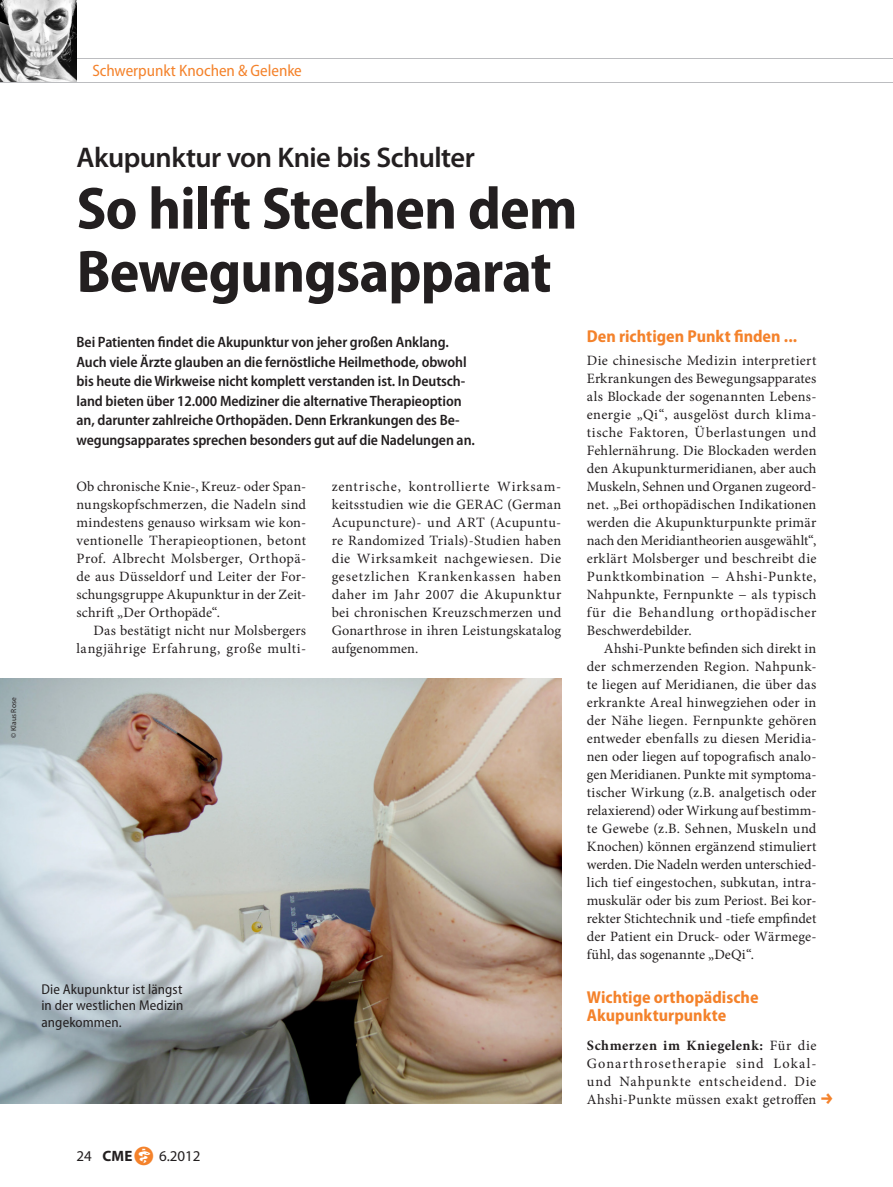
<style>
.page{position:relative;width:893px;height:1187px;background:#fff}
.page>*{position:absolute;margin:0;border:0;box-sizing:border-box;transform-origin:0 0}
.t1{font:700 semi-condensed 60px/63px "Myriad Pro";letter-spacing:-.015em;color:#231f20}
.t2{font:600 28.5px "Myriad Pro";letter-spacing:-.02em;color:#231f20}
.t3{font:700 semi-condensed 17.25px/18px "Myriad Pro";color:#f4822b}
.t4{font:semi-condensed 16.5px "Myriad Pro";letter-spacing:-.005em;color:#f4822b}
.t5{font:600 semi-condensed 15px/19.5px "Myriad Pro";letter-spacing:-.005em;color:#231f20}
.t6{font:15px "Myriad Pro";color:#231f20}
.t7{font:14.25px/18px "Minion Pro";letter-spacing:.02em;color:#231f20;text-align:justify}
.t8{font:semi-condensed 14.25px/16.5px "Myriad Pro";letter-spacing:.01em;color:#231f20;text-align:justify}
.t9{font:12.75px "S Buttons";color:#f4822b}
.t10{font:7.5px "Myriad Pro";letter-spacing:.02em;color:#231f20}
.s1{font-weight:700}
.s2{font-family:"S Buttons";color:#f4822b}
</style>
<div class="page">
<hr style="left:0;top:58px;width:893px;height:1px;background:#bcbdc0">
<img style="left:0;top:0;width:77px;height:83px">
<hr style="left:0;top:83px;width:893px;height:1px;background:#bcbdc0">
<img style="left:0;top:678px;width:561px;height:425px">
<p class="t4" style="left:92px;top:62px;width:211px">Schwerpunkt Knochen &amp; Gelenke</p>
<p class="t10" style="left:9px;top:738px;width:43px;rotate:-90deg">© Klaus Rose</p>
<h2 class="t2" style="left:77px;top:139px;width:400px">Akupunktur von Knie bis Schulter</h2>
<h1 class="t1" style="left:77px;top:178px;width:502px">So hilft Stechen dem<br>Bewegungsapparat</h1>
<p class="t5" style="left:77px;top:332px;width:400px">Bei Patienten findet die Akupunktur von jeher großen Anklang.<br>Auch viele Ärzte glauben an die fernöstliche Heilmethode, obwohl bis heute die Wirkweise nicht komplett verstanden ist. In Deutsch&shy;land bieten über 12.000 Mediziner die alternative Therapieoption an, darunter zahlreiche Orthopäden. Denn Erkrankungen des Be&shy;wegungsapparates sprechen besonders gut auf die Nadelungen an.</p>
<p class="t7" style="left:77px;top:477px;width:231px">Ob chronische Knie-, Kreuz- oder Span&shy;nungskopfschmerzen, die Nadeln sind mindestens genauso wirksam wie kon&shy;ventionelle Therapieoptionen, betont Prof. Albrecht Molsberger, Orthopä&shy;de aus Düsseldorf und Leiter der For&shy;schungsgruppe Akupunktur in der Zeit&shy;schrift „Der Orthopäde“.</p>
<p class="t7" style="left:77px;top:621px;width:231px;text-align:right">Das bestätigt nicht nur Molsbergers langjährige Erfahrung, große multi-</p>
<p class="t7" style="left:332px;top:477px;width:231px">zentrische, kontrollierte Wirksam&shy;keitsstudien wie die GERAC (German Acupuncture)- und ART (Acupuntu&shy;re Randomized Trials)-Studien haben die Wirksamkeit nachgewiesen. Die gesetzlichen Krankenkassen haben daher im Jahr 2007 die Akupunktur bei chronischen Kreuzschmerzen und Gonarthrose in ihren Leistungskatalog aufgenommen.</p>
<p class="t8" style="left:41px;top:980px;width:143px">Die Akupunktur ist längst in der westlichen Medizin angekommen.</p>
<p class="t3" style="left:587px;top:327px;width:212px">Den richtigen Punkt finden ...</p>
<p class="t7" style="left:587px;top:351px;width:231px">Die chinesische Medizin interpretiert Erkrankungen des Bewegungsapparates als Blockade der sogenannten Lebens&shy;energie „Qi“, ausgelöst durch klima&shy;tische Faktoren, Überlastungen und Fehlernährung. Die Blockaden werden den Akupunkturmeridianen, aber auch Muskeln, Sehnen und Organen zugeord&shy;net. „Bei orthopädischen Indikationen werden die Akupunkturpunkte primär nach den Meridiantheorien ausgewählt“, erklärt Molsberger und beschreibt die Punktkombination − Ahshi-Punkte, Nahpunkte, Fernpunkte − als typisch für die Behandlung orthopädischer Beschwerdebilder.</p>
<p class="t7" style="left:587px;top:639px;width:231px;text-indent:17px">Ahshi-Punkte befinden sich direkt in der schmerzenden Region. Nahpunk&shy;te liegen auf Meridianen, die über das erkrankte Areal hinwegziehen oder in der Nähe liegen. Fernpunkte gehören entweder ebenfalls zu diesen Meridia&shy;nen oder liegen auf topografisch analo&shy;gen Meridianen. Punkte mit symptoma&shy;tischer Wirkung (z.B. analgetisch oder relaxierend) oder Wirkung auf bestimm&shy;te Gewebe (z.B. Sehnen, Muskeln und Knochen) können ergänzend stimuliert werden. Die Nadeln werden unterschied&shy;lich tief eingestochen, subkutan, intra&shy;muskulär oder bis zum Periost. Bei kor&shy;rekter Stichtechnik und -tiefe empfindet der Patient ein Druck- oder Wärmege&shy;fühl, das sogenannte „DeQi“.</p>
<p class="t3" style="left:587px;top:988px;width:173px">Wichtige orthopädische<br>Akupunkturpunkte</p>
<p class="t7" style="left:587px;top:1035px;width:231px"><span class="s1">Schmerzen im Kniegelenk:</span> Für die Gonarthrosetherapie sind Lokal&shy;und Nahpunkte entscheidend. Die Ahshi-Punkte müssen exakt getroffen</p>
<p class="t9" style="left:821px;top:1090px;width:13px">a</p>
<p class="t6" style="left:77px;top:1146px;width:126px">24 <span class="s1">CME</span> <span class="s2">ä</span> 6.2012</p>
</div>
